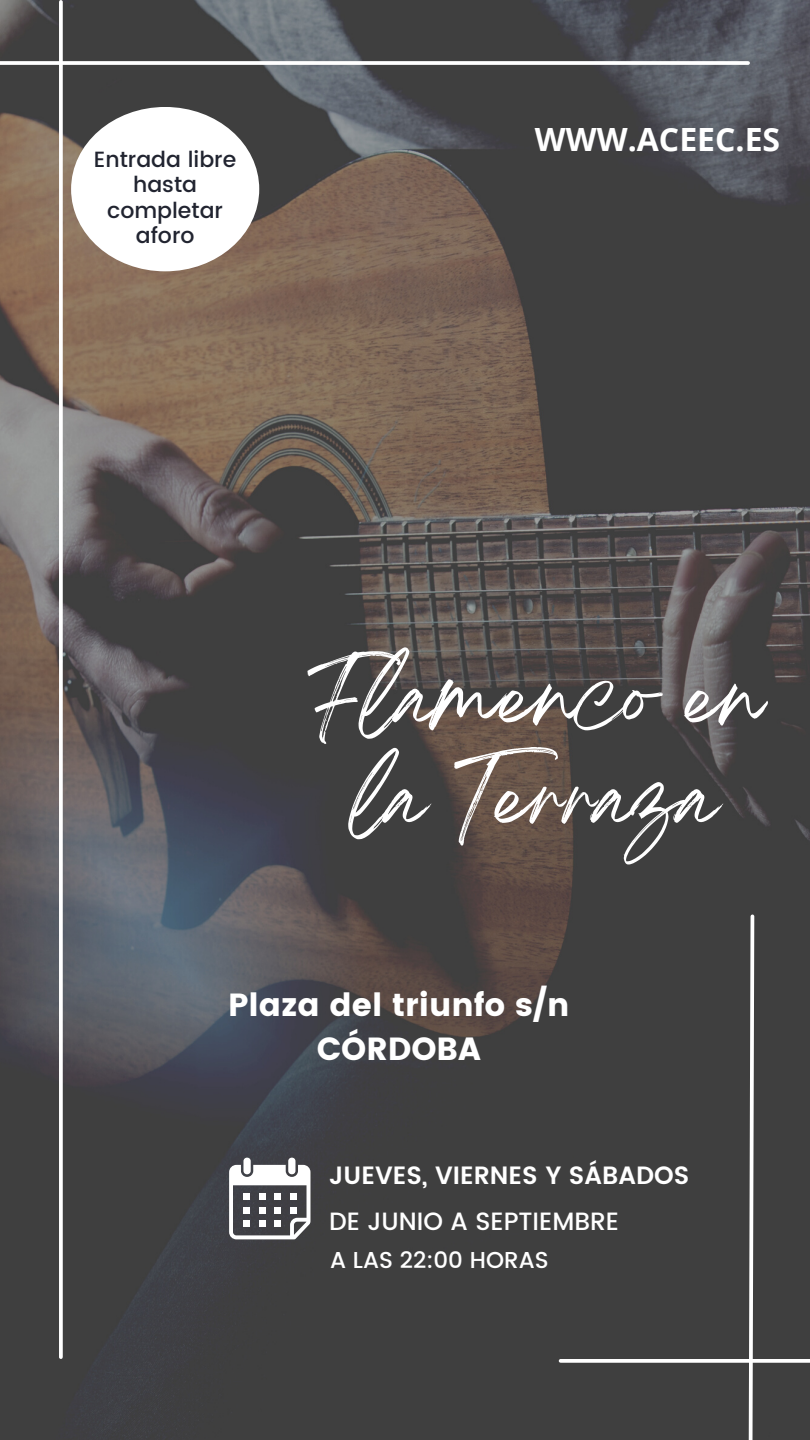
<style>
.page{position:relative;width:810px;height:1440px;background:#fff}
.page>*{position:absolute;margin:0;border:0;box-sizing:border-box;transform-origin:0 0}
.t1{font:72px/100.5px "Breathing";color:#fff;text-align:center}
.t2{font:32px "Poppins";color:#fff}
.t3{font:700 32px "Open Sans";color:#fff}
.t4{font:600 25px "Poppins";color:#fff}
.t5{font:500 25px "Poppins";color:#fff}
.t6{font:500 23px "Poppins";color:#fff}
.t7{font:500 22px/25.5px "Poppins";color:#212430;text-align:center}
</style>
<div class="page">
<img style="left:0;top:0;width:810px;height:1440px">
<div style="left:71px;top:107px;width:188px;height:164px;background:#fff;border-radius:50%"></div>
<svg style="left:0;top:61px;width:748px;height:4px"></svg>
<svg style="left:561px;top:1359px;width:249px;height:4px"></svg>
<svg style="left:59px;top:2px;width:4px;height:1355px"></svg>
<svg style="left:747px;top:913px;width:9px;height:527px"></svg>
<svg style="left:229px;top:1165px;width:81px;height:74px"></svg>
<div style="left:243px;top:1158px;width:8px;height:16px;background:#fff;border-radius:3px"></div>
<div style="left:288px;top:1158px;width:7px;height:16px;background:#fff;border-radius:3px"></div>
<div style="left:243px;top:1193px;width:7px;height:7px;background:#fff"></div>
<div style="left:259px;top:1193px;width:7px;height:7px;background:#fff"></div>
<div style="left:274px;top:1193px;width:7px;height:7px;background:#fff"></div>
<div style="left:290px;top:1193px;width:7px;height:7px;background:#fff"></div>
<div style="left:243px;top:1207px;width:7px;height:7px;background:#fff"></div>
<div style="left:259px;top:1207px;width:7px;height:7px;background:#fff"></div>
<div style="left:274px;top:1207px;width:7px;height:7px;background:#fff"></div>
<div style="left:290px;top:1207px;width:7px;height:7px;background:#fff"></div>
<div style="left:243px;top:1220px;width:7px;height:7px;background:#fff"></div>
<div style="left:259px;top:1220px;width:7px;height:7px;background:#fff"></div>
<div style="left:274px;top:1220px;width:7px;height:7px;background:#fff"></div>
<p class="t7" style="left:94px;top:146px;width:144px">Entrada libre hasta completar aforo</p>
<p class="t3" style="left:535px;top:117px;width:247px">WWW.ACEEC.ES</p>
<p class="t1" style="left:307px;top:667px;width:457px">Flamenco en la Terraza</p>
<p class="t2" style="left:228px;top:986px;width:343px">Plaza del triunfo s/n</p>
<p class="t2" style="left:317px;top:1030px;width:166px">CÓRDOBA</p>
<p class="t4" style="left:329px;top:1161px;width:362px">JUEVES, VIERNES Y SÁBADOS</p>
<p class="t5" style="left:329px;top:1207px;width:291px">DE JUNIO A SEPTIEMBRE</p>
<p class="t6" style="left:330px;top:1247px;width:220px">A LAS 22:00 HORAS</p>
</div>
